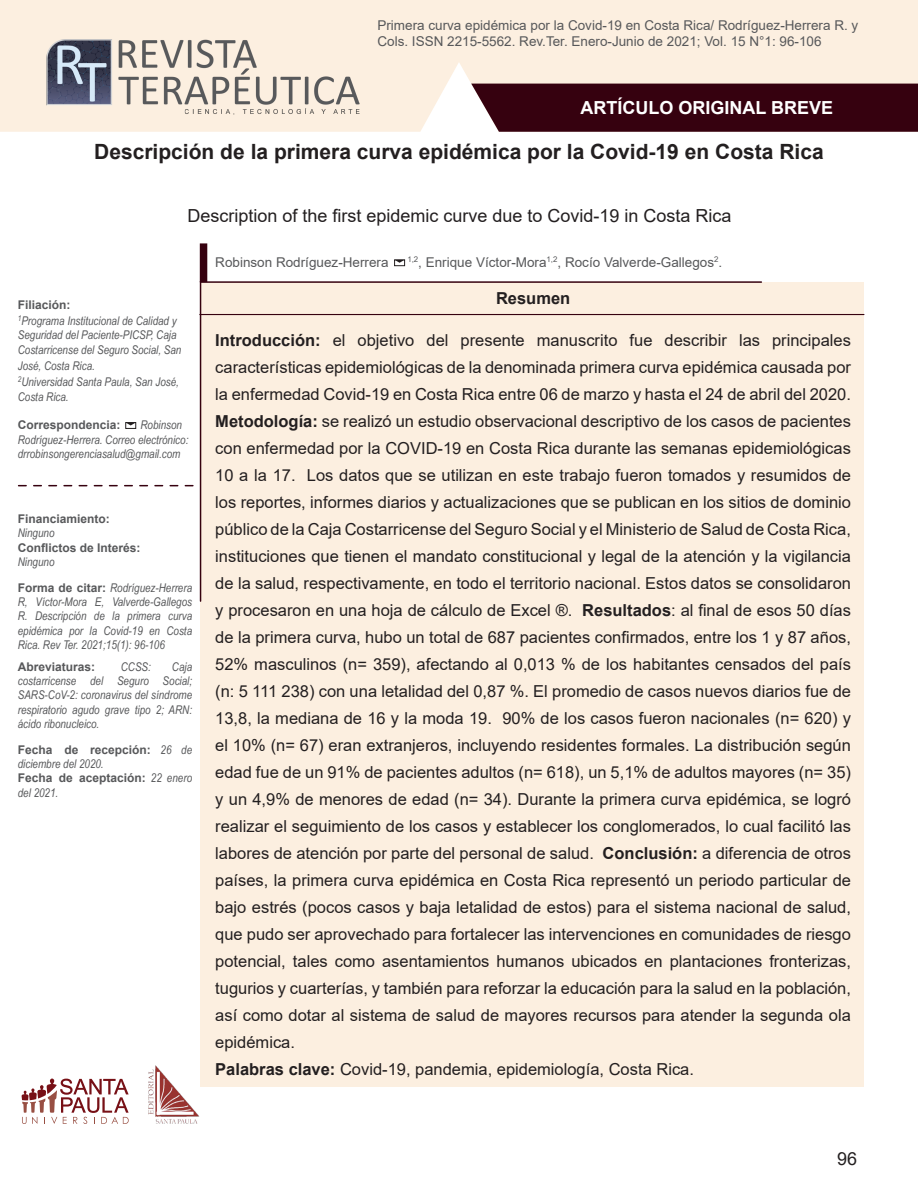
<style>
.page{position:relative;width:918px;height:1188px;background:#fff}
.page>*{position:absolute;margin:0;border:0;box-sizing:border-box;transform-origin:0 0}
.Título_del_artículo{font:700 21px "Arial";color:#231f20}
.Título_en_inglés_del{font:18px "Arial";color:#231f20}
.t1{font:700 18px "Arial";color:#fff}
.Párrafo_con_sangría{font:16.5px/27px "Arial";color:#231f20;text-align:justify}
.Título_del_artículo-2{font:700 16.5px "Arial";color:#231f20}
.Título_corto{font:13.5px/16.2px "Arial";color:#57585a}
.Filiaciones{font:italic 12px/14.4px "Arial Narrow";color:#57585a}
.Filiaciones-2{font:700 12px/14.4px "Arial";color:#57585a}
.s1{font-family:"Arial";font-weight:700;font-style:normal}
.s2{font-family:"Arial Narrow";font-weight:400;font-style:italic}
.s3{font-weight:700}
</style>
<div class="page">
<img style="left:148px;top:1060px;width:61px;height:64px">
<div style="left:0;top:0;width:918px;height:132px;background:#fcefe0"></div>
<svg style="left:22px;top:1079px;width:107px;height:45px"></svg>
<img style="left:29px;top:20px;width:348px;height:112px">
<div style="left:201px;top:282px;width:663px;height:804px;background:#fcefe0"></div>
<hr style="left:200px;top:281px;width:1px;height:320px;background:#36010f">
<div style="left:200px;top:243px;width:7px;height:39px;background:#36010f"></div>
<hr style="left:201px;top:281px;width:560px;height:2px;background:#36010f">
<svg style="left:19px;top:485px;width:174px;height:1px"></svg>
<div style="left:394px;top:259px;width:11px;height:7px;border:1px solid #231f20"></div>
<svg style="left:395px;top:260px;width:9px;height:3px"></svg>
<div style="left:125px;top:422px;width:11px;height:7px;border:1px solid #231f20"></div>
<svg style="left:126px;top:423px;width:9px;height:2px"></svg>
<hr style="left:200px;top:314px;width:664px;height:1px;background:#36010f">
<div style="left:471px;top:84px;width:447px;height:48px;background:#36010f"></div>
<p class="Título_corto" style="left:377px;top:17px;width:482px">Primera curva epidémica por la Covid-19 en Costa Rica/ Rodríguez-Herrera R. y<br>Cols. ISSN 2215-5562. Rev.Ter. Enero-Junio de 2021; Vol. 15 N°1: 96-106</p>
<p class="t1" style="left:580px;top:95px;width:254px">ARTÍCULO ORIGINAL BREVE</p>
<p class="Título_del_artículo" style="left:94px;top:137px;width:731px">Descripción de la primera curva epidémica por la Covid-19 en Costa Rica</p>
<p class="Título_en_inglés_del" style="left:187px;top:204px;width:546px">Description of the first epidemic curve due to Covid-19 in Costa Rica</p>
<p class="Filiaciones-2" style="left:18px;top:298px;width:54px">Filiación:</p>
<p class="Filiaciones" style="left:18px;top:313px;width:165px"><sup>1</sup>Programa Institucional de Calidad y<br>Seguridad del Paciente-PICSP, Caja<br>Costarricense del Seguro Social, San</p>
<p class="Filiaciones" style="left:18px;top:358px;width:79px">José, Costa Rica.</p>
<p class="Filiaciones" style="left:18px;top:375px;width:163px"><sup>2</sup>Universidad Santa Paula, San José,<br>Costa Rica.</p>
<p class="Filiaciones-2" style="left:18px;top:418px;width:104px">Correspondencia:</p>
<p class="Filiaciones" style="left:18px;top:418px;width:172px;text-indent:123px">Robinson<br>Rodríguez-Herrera. Correo electrónico: drrobinsongerenciasalud@gmail.com</p>
<p class="Filiaciones-2" style="left:18px;top:512px;width:94px">Financiamiento:</p>
<p class="Filiaciones" style="left:18px;top:526px;width:38px">Ninguno</p>
<p class="Filiaciones-2" style="left:18px;top:540px;width:124px">Conflictos de Interés:</p>
<p class="Filiaciones" style="left:18px;top:554px;width:38px">Ninguno</p>
<p class="Filiaciones" style="left:18px;top:580px;width:176px;text-align:justify"><span class="s1">Forma de citar:</span> Rodríguez-Herrera R, Víctor-Mora E, Valverde-Gallegos R. Descripción de la primera curva epidémica por la Covid-19 en Costa Rica. Rev Ter. 2021;15(1): 96-106</p>
<p class="Filiaciones-2" style="left:18px;top:659px;width:79px">Abreviaturas:</p>
<p class="Filiaciones" style="left:121px;top:659px;width:32px">CCSS:</p>
<p class="Filiaciones" style="left:18px;top:659px;width:176px;text-align:justify;text-indent:154px">Caja costarricense del Seguro Social; SARS-CoV-2: coronavirus del síndrome respiratorio agudo grave tipo 2; ARN: ácido ribonucleico.</p>
<p class="Filiaciones" style="left:18px;top:742px;width:176px"><span class="s1">Fecha de recepción:</span> 26 de diciembre del 2020.</p>
<p class="Filiaciones-2" style="left:18px;top:771px;width:176px">Fecha de aceptación: <span class="s2">22 enero del 2021.</span></p>
<p class="Título_corto" style="left:215px;top:254px;width:175px">Robinson Rodríguez-Herrera</p>
<p class="Título_corto" style="left:407px;top:254px;width:316px"><sup>1,2</sup>, Enrique Víctor-Mora<sup>1,2</sup>, Rocío Valverde-Gallegos<sup>2</sup>.</p>
<p class="Título_del_artículo-2" style="left:496px;top:286px;width:76px">Resumen</p>
<p class="Párrafo_con_sangría" style="left:215px;top:326px;width:637px"><span class="s3">Introducción:</span> el objetivo del presente manuscrito fue describir las principales características epidemiológicas de la denominada primera curva epidémica causada por la enfermedad Covid-19 en Costa Rica entre 06 de marzo y hasta el 24 de abril del 2020.<br><span class="s3">Metodología:</span> se realizó un estudio observacional descriptivo de los casos de pacientes con enfermedad por la COVID-19 en Costa Rica durante las semanas epidemiológicas 10 a la 17. Los datos que se utilizan en este trabajo fueron tomados y resumidos de los reportes, informes diarios y actualizaciones que se publican en los sitios de dominio público de la Caja Costarricense del Seguro Social y el Ministerio de Salud de Costa Rica, instituciones que tienen el mandato constitucional y legal de la atención y la vigilancia de la salud, respectivamente, en todo el territorio nacional. Estos datos se consolidaron y procesaron en una hoja de cálculo de Excel ®. <span class="s3">Resultados</span>: al final de esos 50 días de la primera curva, hubo un total de 687 pacientes confirmados, entre los 1 y 87 años, 52% masculinos (n= 359), afectando al 0,013 % de los habitantes censados del país (n: 5 111 238) con una letalidad del 0,87 %. El promedio de casos nuevos diarios fue de 13,8, la mediana de 16 y la moda 19. 90% de los casos fueron nacionales (n= 620) y el 10% (n= 67) eran extranjeros, incluyendo residentes formales. La distribución según edad fue de un 91% de pacientes adultos (n= 618), un 5,1% de adultos mayores (n= 35) y un 4,9% de menores de edad (n= 34). Durante la primera curva epidémica, se logró realizar el seguimiento de los casos y establecer los conglomerados, lo cual facilitó las labores de atención por parte del personal de salud. <span class="s3">Conclusión:</span> a diferencia de otros países, la primera curva epidémica en Costa Rica representó un periodo particular de bajo estrés (pocos casos y baja letalidad de estos) para el sistema nacional de salud, que pudo ser aprovechado para fortalecer las intervenciones en comunidades de riesgo potencial, tales como asentamientos humanos ubicados en plantaciones fronterizas, tugurios y cuarterías, y también para reforzar la educación para la salud en la población, así como dotar al sistema de salud de mayores recursos para atender la segunda ola epidémica.</p>
<p class="Párrafo_con_sangría" style="left:215px;top:1055px;width:480px"><span class="s3">Palabras clave:</span> Covid-19, pandemia, epidemiología, Costa Rica.</p>
<p class="Título_en_inglés_del" style="left:837px;top:1147px;width:22px">96</p>
</div>
